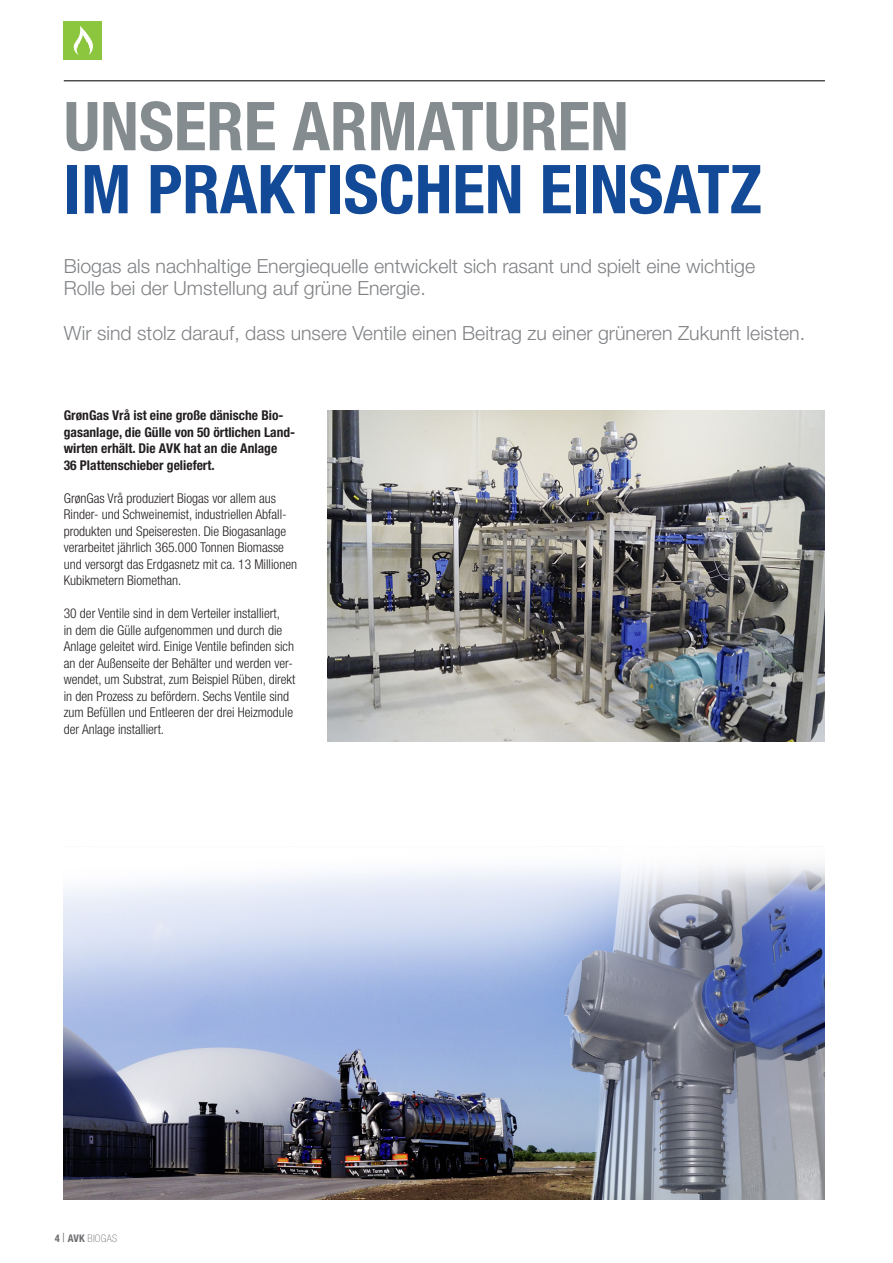
<style>
.page{position:relative;width:893px;height:1263px;background:#fff}
.page>*{position:absolute;margin:0;border:0;box-sizing:border-box;transform-origin:0 0}
.Headline_silber{font:700 condensed 67.5px "Helvetica Neue LT Pro";color:#134a98}
.Headline_silber-2{font:700 condensed 67.5px "Helvetica Neue LT Pro";color:#858c90}
.Intro_Text{font:300 19.5px "Helvetica Neue LT Pro";color:#808285}
.Body_Copy{font:300 condensed 13.5px/16.5px "Helvetica Neue LT Pro";color:#231f20}
.Sub-Headline{font:700 condensed 13.5px/16.5px "Helvetica Neue LT Pro";color:#231f20}
.t1{font:100 condensed 10.5px "Helvetica Neue LT Pro";letter-spacing:.02em;color:#6c6d70}
.s1{font-weight:700}
.s2{font-family:"Times New Roman";font-weight:700;font-stretch:normal}
</style>
<div class="page">
<hr style="left:64px;top:80px;width:761px;height:1px;background:#151715">
<div style="left:64px;top:21px;width:38px;height:39px;background:#8bc63e"></div>
<svg style="left:74px;top:26px;width:19px;height:29px"></svg>
<img style="left:64px;top:864px;width:761px;height:335px">
<img style="left:327px;top:410px;width:498px;height:332px">
<p class="Headline_silber-2" style="left:64px;top:85px;width:567px">UNSERE ARMATUREN</p>
<p class="Headline_silber" style="left:64px;top:148px;width:700px">IM PRAKTISCHEN EINSATZ</p>
<p class="Intro_Text" style="left:64px;top:254px;width:693px">Biogas als nachhaltige Energiequelle entwickelt sich rasant und spielt eine wichtige</p>
<p class="Intro_Text" style="left:64px;top:277px;width:363px">Rolle bei der Umstellung auf grüne Energie.</p>
<p class="Intro_Text" style="left:64px;top:322px;width:743px">Wir sind stolz darauf, dass unsere Ventile einen Beitrag zu einer grüneren Zukunft leisten.</p>
<p class="Sub-Headline" style="left:64px;top:407px;width:233px">GrønGas Vrå ist eine große dänische Bio&shy;gasanlage, die Gülle von 50 örtlichen Land&shy;wirten erhält. Die AVK hat an die Anlage</p>
<p class="Sub-Headline" style="left:64px;top:456px;width:152px">36 Plattenschieber geliefert.</p>
<p class="Body_Copy" style="left:64px;top:489px;width:235px">GrønGas Vrå produziert Biogas vor allem aus Rinder- und Schweinemist, industriellen Abfall&shy;produkten und Speiseresten. Die Biogasanlage verarbeitet jährlich 365.000 Tonnen Biomasse und versorgt das Erdgasnetz mit ca. 13 Millionen Kubikmetern Biomethan.</p>
<p class="Body_Copy" style="left:64px;top:605px;width:233px">30 der Ventile sind in dem Verteiler installiert,<br>in dem die Gülle aufgenommen und durch die Anlage geleitet wird. Einige Ventile befinden sich an der Außenseite der Behälter und werden ver&shy;wendet, um Substrat, zum Beispiel Rüben, direkt in den Prozess zu befördern. Sechs Ventile sind zum Befüllen und Entleeren der drei Heizmodule der Anlage installiert.</p>
<p class="t1" style="left:55px;top:1232px;width:64px"><span class="s1">4</span> <span class="s2">|</span> <span class="s1">AVK</span> BIOGAS</p>
</div>
